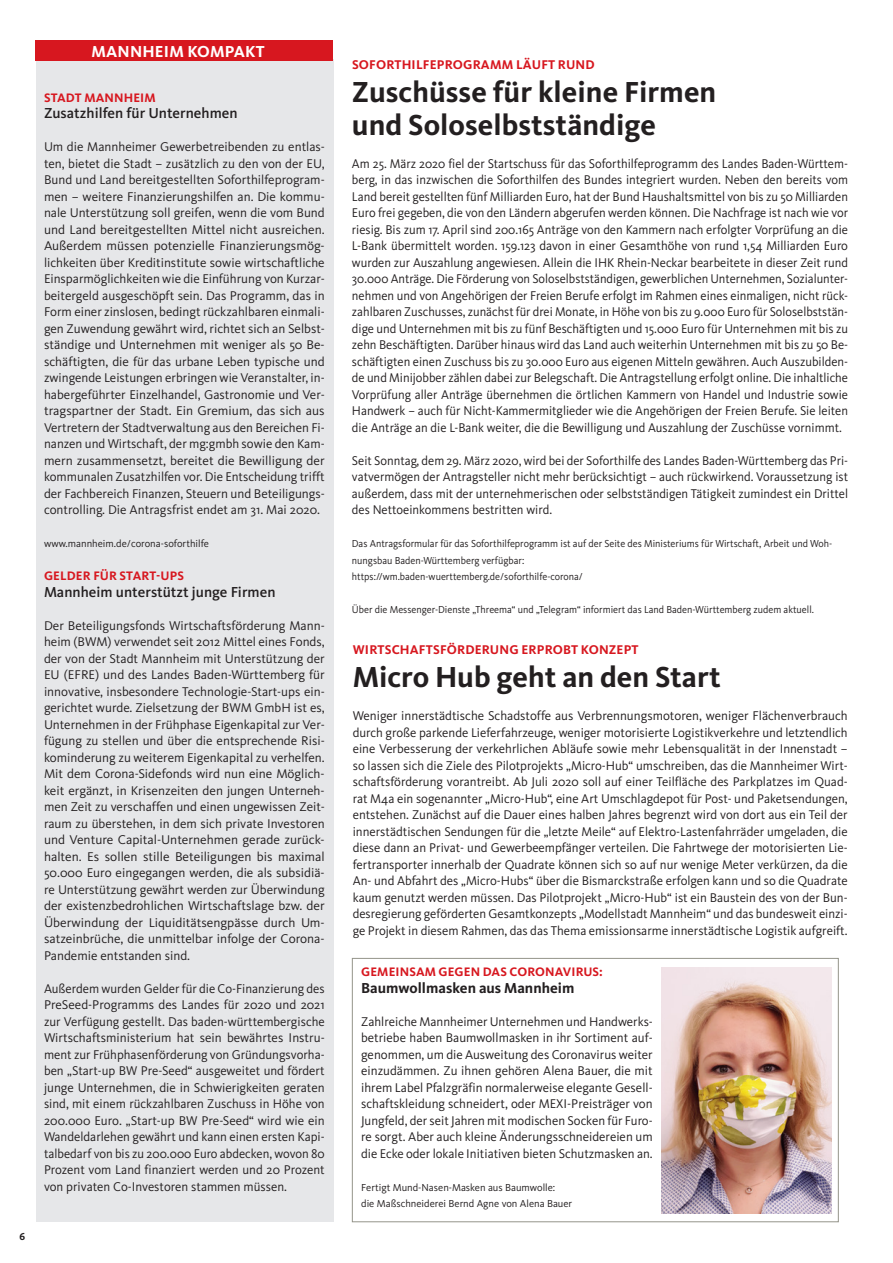
<style>
.page{position:relative;width:893px;height:1263px;background:#fff}
.page>*{position:absolute;margin:0;border:0;box-sizing:border-box;transform-origin:0 0}
.t1{font:700 30px/33px "Kievit OT";color:#231f20}
.t2{font:700 16.5px "Kievit OT";letter-spacing:.01em;color:#fff}
.t3{font:500 15px "Kievit OT";color:#231f20}
.t4{font:700 15px "Kievit OT";color:#231f20}
.t5{font:13.2px/16.5px "Kievit OT";color:#231f20;text-align:justify}
.t6{font:13.2px/16.5px "Kievit OT";color:#231f20;text-align:justify;scale:.96 1}
.t7{font:700 13.2px "Kievit OT";letter-spacing:.01em;color:#d7171f}
.t8{font:700 12.75px "Kievit OT";letter-spacing:.01em;color:#d7171f}
.t9{font:10.5px/16.5px "Kievit OT";color:#231f20;scale:.96 1}
.t10{font:10.5px/16.5px "Kievit OT";color:#231f20}
.t11{font:700 10.5px "Kievit OT";color:#231f20}
</style>
<div class="page">
<div style="left:36px;top:60px;width:297px;height:1162px;background:#e6e7e9"></div>
<div style="left:36px;top:40px;width:297px;height:21px;background:#d7171f"></div>
<div style="left:352px;top:958px;width:487px;height:264px;border:1px solid #94948a"></div>
<img style="left:661px;top:967px;width:171px;height:247px">
<p class="t11" style="left:20px;top:1230px;width:7px">6</p>
<p class="t2" style="left:91px;top:42px;width:175px">MANNHEIM KOMPAKT</p>
<p class="t8" style="left:44px;top:90px;width:113px">STADT MANNHEIM</p>
<p class="t3" style="left:44px;top:104px;width:195px">Zusatzhilfen für Unternehmen</p>
<p class="t5" style="left:44px;top:139px;width:282px">Um die Mannheimer Gewerbetreibenden zu entlas&shy;ten, bietet die Stadt – zusätzlich zu den von der EU, Bund und Land bereitgestellten Soforthilfeprogram&shy;men – weitere Finanzierungshilfen an. Die kommu&shy;nale Unterstützung soll greifen, wenn die vom Bund und Land bereitgestellten Mittel nicht ausreichen.<br>Außerdem müssen potenzielle Finanzierungsmög&shy;lichkeiten über Kreditinstitute sowie wirtschaftliche Einsparmöglichkeiten wie die Einführung von Kurzar&shy;beitergeld ausgeschöpft sein. Das Programm, das in Form einer zinslosen, bedingt rückzahlbaren einmali&shy;gen Zuwendung gewährt wird, richtet sich an Selbst&shy;ständige und Unternehmen mit weniger als 50 Be&shy;schäftigten, die für das urbane Leben typische und zwingende Leistungen erbringen wie Veranstalter, in&shy;habergeführter Einzelhandel, Gastronomie und Ver&shy;tragspartner der Stadt. Ein Gremium, das sich aus Vertretern der Stadtverwaltung aus den Bereichen Fi&shy;nanzen und Wirtschaft, der mg:gmbh sowie den Kam&shy;mern zusammensetzt, bereitet die Bewilligung der kommunalen Zusatzhilfen vor. Die Entscheidung trifft der Fachbereich Finanzen, Steuern und Beteiligungs&shy;controlling. Die Antragsfrist endet am 31. Mai 2020.</p>
<p class="t10" style="left:44px;top:535px;width:166px">www.mannheim.de/corona-soforthilfe</p>
<p class="t8" style="left:44px;top:568px;width:141px">GELDER FÜR START-UPS</p>
<p class="t3" style="left:44px;top:583px;width:233px">Mannheim unterstützt junge Firmen</p>
<p class="t5" style="left:44px;top:617px;width:282px">Der Beteiligungsfonds Wirtschaftsförderung Mann&shy;heim (BWM) verwendet seit 2012 Mittel eines Fonds, der von der Stadt Mannheim mit Unterstützung der EU (EFRE) und des Landes Baden-Württemberg für innovative, insbesondere Technologie-Start-ups ein&shy;gerichtet wurde. Zielsetzung der BWM GmbH ist es, Unternehmen in der Frühphase Eigenkapital zur Ver&shy;fügung zu stellen und über die entsprechende Risi&shy;kominderung zu weiterem Eigenkapital zu verhelfen.<br>Mit dem Corona-Sidefonds wird nun eine Möglich&shy;keit ergänzt, in Krisenzeiten den jungen Unterneh&shy;men Zeit zu verschaffen und einen ungewissen Zeit&shy;raum zu überstehen, in dem sich private Investoren und Venture Capital-Unternehmen gerade zurück&shy;halten. Es sollen stille Beteiligungen bis maximal 50.000 Euro eingegangen werden, die als subsidiä&shy;re Unterstützung gewährt werden zur Überwindung der existenzbedrohlichen Wirtschaftslage bzw. der Überwindung der Liquiditätsengpässe durch Um&shy;satzeinbrüche, die unmittelbar infolge der Corona-Pandemie entstanden sind.</p>
<p class="t5" style="left:44px;top:980px;width:282px">Außerdem wurden Gelder für die Co-Finanzierung des PreSeed-Programms des Landes für 2020 und 2021 zur Verfügung gestellt. Das baden-württembergische Wirtschaftsministerium hat sein bewährtes Instru&shy;ment zur Frühphasenförderung von Gründungsvorha&shy;ben „Start-up BW Pre-Seed“ ausgeweitet und fördert junge Unternehmen, die in Schwierigkeiten geraten sind, mit einem rückzahlbaren Zuschuss in Höhe von 200.000 Euro. „Start-up BW Pre-Seed“ wird wie ein Wandeldarlehen gewährt und kann einen ersten Kapi&shy;talbedarf von bis zu 200.000 Euro abdecken, wovon 80<br>Prozent vom Land finanziert werden und 20 Prozent von privaten Co-Investoren stammen müssen.</p>
<p class="t7" style="left:352px;top:56px;width:244px">SOFORTHILFEPROGRAMM LÄUFT RUND</p>
<h1 class="t1" style="left:352px;top:75px;width:366px">Zuschüsse für kleine Firmen und Soloselbstständige</h1>
<p class="t6" style="left:352px;top:155px;width:518px">Am 25. März 2020 fiel der Startschuss für das Soforthilfeprogramm des Landes Baden-Württem&shy;berg, in das inzwischen die Soforthilfen des Bundes integriert wurden. Neben den bereits vom Land bereit gestellten fünf Milliarden Euro, hat der Bund Haushaltsmittel von bis zu 50 Milliarden Euro frei gegeben, die von den Ländern abgerufen werden können. Die Nachfrage ist nach wie vor riesig. Bis zum 17. April sind 200.165 Anträge von den Kammern nach erfolgter Vorprüfung an die L-Bank übermittelt worden. 159.123 davon in einer Gesamthöhe von rund 1,54 Milliarden Euro wurden zur Auszahlung angewiesen. Allein die IHK Rhein-Neckar bearbeitete in dieser Zeit rund 30.000 Anträge. Die Förderung von Soloselbstständigen, gewerblichen Unternehmen, Sozialunter&shy;nehmen und von Angehörigen der Freien Berufe erfolgt im Rahmen eines einmaligen, nicht rück&shy;zahlbaren Zuschusses, zunächst für drei Monate, in Höhe von bis zu 9.000 Euro für Soloselbststän&shy;dige und Unternehmen mit bis zu fünf Beschäftigten und 15.000 Euro für Unternehmen mit bis zu zehn Beschäftigten. Darüber hinaus wird das Land auch weiterhin Unternehmen mit bis zu 50 Be&shy;schäftigten einen Zuschuss bis zu 30.000 Euro aus eigenen Mitteln gewähren. Auch Auszubilden&shy;de und Minijobber zählen dabei zur Belegschaft. Die Antragstellung erfolgt online. Die inhaltliche Vorprüfung aller Anträge übernehmen die örtlichen Kammern von Handel und Industrie sowie Handwerk – auch für Nicht-Kammermitglieder wie die Angehörigen der Freien Berufe. Sie leiten die Anträge an die L-Bank weiter, die die Bewilligung und Auszahlung der Zuschüsse vornimmt.</p>
<p class="t6" style="left:352px;top:452px;width:518px">Seit Sonntag, dem 29. März 2020, wird bei der Soforthilfe des Landes Baden-Württemberg das Pri&shy;vatvermögen der Antragsteller nicht mehr berücksichtigt – auch rückwirkend. Voraussetzung ist außerdem, dass mit der unternehmerischen oder selbstständigen Tätigkeit zumindest ein Drittel des Nettoeinkommens bestritten wird.</p>
<p class="t9" style="left:352px;top:535px;width:502px">Das Antragsformular für das Soforthilfeprogramm ist auf der Seite des Ministeriums für Wirtschaft, Arbeit und Woh&shy;nungsbau Baden-Württemberg verfügbar:<br>https://wm.baden-wuerttemberg.de/soforthilfe-corona/</p>
<p class="t9" style="left:352px;top:601px;width:483px">Über die Messenger-Dienste „Threema“ und „Telegram“ informiert das Land Baden-Württemberg zudem aktuell.</p>
<p class="t7" style="left:353px;top:642px;width:287px">WIRTSCHAFTSFÖRDERUNG ERPROBT KONZEPT</p>
<h1 class="t1" style="left:353px;top:661px;width:370px">Micro Hub geht an den Start</h1>
<p class="t5" style="left:353px;top:708px;width:497px">Weniger innerstädtische Schadstoffe aus Verbrennungsmotoren, weniger Flächenverbrauch durch große parkende Lieferfahrzeuge, weniger motorisierte Logistikverkehre und letztendlich eine Verbesserung der verkehrlichen Abläufe sowie mehr Lebensqualität in der Innenstadt – so lassen sich die Ziele des Pilotprojekts „Micro-Hub“ umschreiben, das die Mannheimer Wirt&shy;schaftsförderung vorantreibt. Ab Juli 2020 soll auf einer Teilfläche des Parkplatzes im Quad&shy;rat M4a ein sogenannter „Micro-Hub“, eine Art Umschlagdepot für Post- und Paketsendungen, entstehen. Zunächst auf die Dauer eines halben Jahres begrenzt wird von dort aus ein Teil der innerstädtischen Sendungen für die „letzte Meile“ auf Elektro-Lastenfahrräder umgeladen, die diese dann an Privat- und Gewerbeempfänger verteilen. Die Fahrtwege der motorisierten Lie&shy;fertransporter innerhalb der Quadrate können sich so auf nur wenige Meter verkürzen, da die An- und Abfahrt des „Micro-Hubs“ über die Bismarckstraße erfolgen kann und so die Quadrate kaum genutzt werden müssen. Das Pilotprojekt „Micro-Hub“ ist ein Baustein des von der Bun&shy;desregierung geförderten Gesamtkonzepts „Modellstadt Mannheim“ und das bundesweit einzi&shy;ge Projekt in diesem Rahmen, das das Thema emissionsarme innerstädtische Logistik aufgreift.</p>
<p class="t8" style="left:361px;top:964px;width:243px">GEMEINSAM GEGEN DAS CORONAVIRUS:</p>
<p class="t4" style="left:361px;top:979px;width:215px">Baumwollmasken aus Mannheim</p>
<p class="t5" style="left:361px;top:1013px;width:293px">Zahlreiche Mannheimer Unternehmen und Handwerks&shy;betriebe haben Baumwollmasken in ihr Sortiment auf&shy;genommen, um die Ausweitung des Coronavirus weiter einzudämmen. Zu ihnen gehören Alena Bauer, die mit ihrem Label Pfalzgräfin normalerweise elegante Gesell&shy;schaftskleidung schneidert, oder MEXI-Preisträger von Jungfeld, der seit Jahren mit modischen Socken für Furo&shy;re sorgt. Aber auch kleine Änderungsschneidereien um die Ecke oder lokale Initiativen bieten Schutzmasken an.</p>
<p class="t10" style="left:361px;top:1179px;width:213px">Fertigt Mund-Nasen-Masken aus Baumwolle:<br>die Maßschneiderei Bernd Agne von Alena Bauer</p>
</div>
